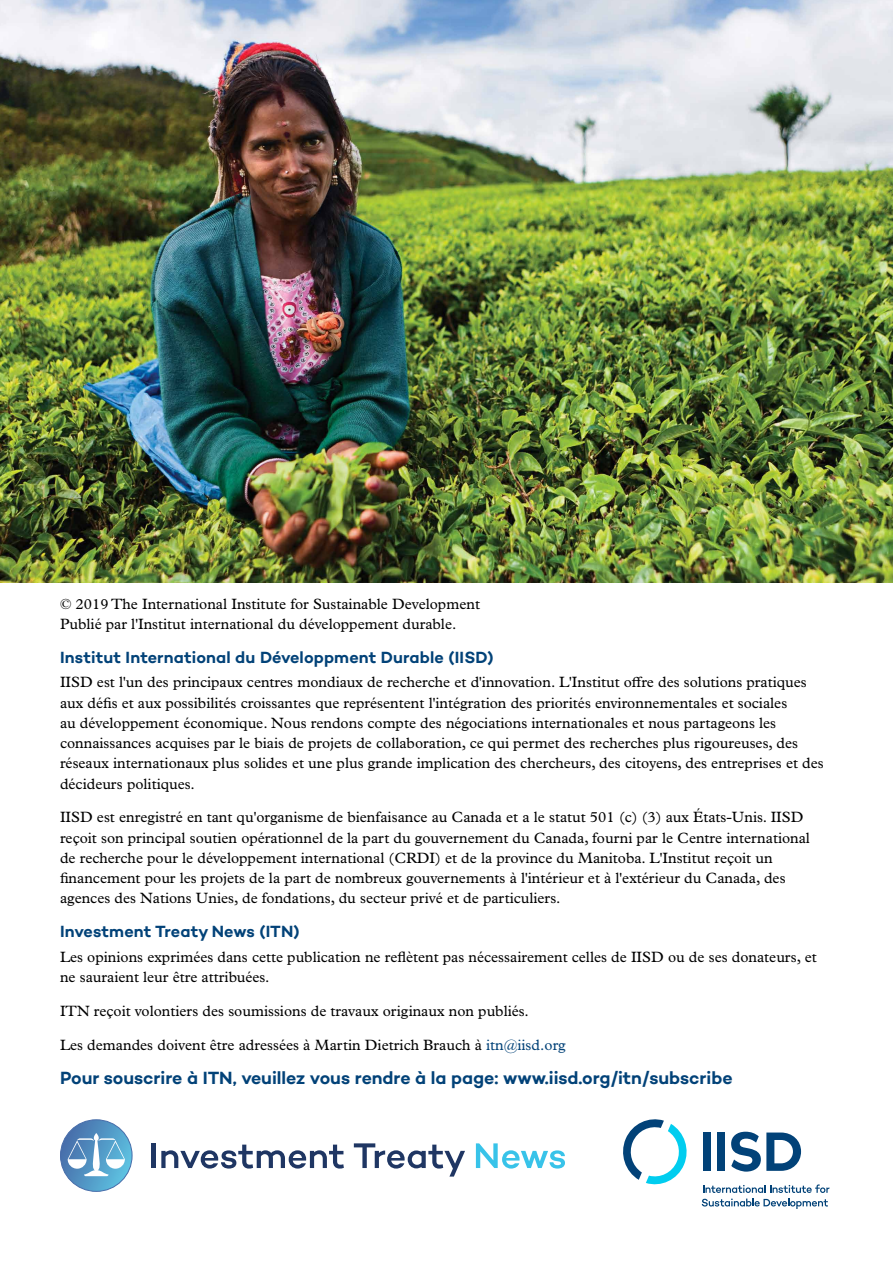
<style>
.page{position:relative;width:893px;height:1263px;background:#fff}
.page>*{position:absolute;margin:0;border:0;box-sizing:border-box;transform-origin:0 0}
.t1{font:600 18px "Campton";color:#024278}
.t2{font:600 16.5px "Campton";letter-spacing:.01em;color:#024278}
.t3{font:15px/20.2px "Plantin MT Pro";color:#000}
.s1{color:#024278}
</style>
<div class="page">
<img style="left:0;top:0;width:893px;height:583px">
<svg style="left:623px;top:1119px;width:64px;height:66px"></svg>
<svg style="left:702px;top:1184px;width:127px;height:25px"></svg>
<div style="left:703px;top:1132px;width:8px;height:39px;background:#024278"></div>
<div style="left:717px;top:1132px;width:8px;height:39px;background:#024278"></div>
<svg style="left:731px;top:1132px;width:70px;height:39px"></svg>
<svg style="left:60px;top:1120px;width:72px;height:71px;background:#5295c3"></svg>
<div style="left:60px;top:1119px;width:73px;height:73px;border:1px solid #476daa;border-radius:50%"></div>
<svg style="left:68px;top:1133px;width:57px;height:43px"></svg>
<hr style="left:152px;top:1143px;width:4px;height:25px;background:#1f3663">
<svg style="left:161px;top:1144px;width:183px;height:24px"></svg>
<svg style="left:354px;top:1143px;width:111px;height:33px"></svg>
<svg style="left:476px;top:1143px;width:89px;height:25px"></svg>
<p class="t3" style="left:60px;top:594px;width:421px">© 2019 The International Institute for Sustainable Development<br>Publié par l'Institut international du développement durable.</p>
<p class="t2" style="left:60px;top:647px;width:435px">Institut International du Développment Durable (IISD)</p>
<p class="t3" style="left:60px;top:672px;width:765px">IISD est l'un des principaux centres mondiaux de recherche et d'innovation. L'Institut offre des solutions pratiques aux défis et aux possibilités croissantes que représentent l'intégration des priorités environnementales et sociales<br>au développement économique. Nous rendons compte des négociations internationales et nous partageons les connaissances acquises par le biais de projets de collaboration, ce qui permet des recherches plus rigoureuses, des réseaux internationaux plus solides et une plus grande implication des chercheurs, des citoyens, des entreprises et des décideurs politiques.</p>
<p class="t3" style="left:60px;top:807px;width:751px">IISD est enregistré en tant qu'organisme de bienfaisance au Canada et a le statut 501 (c) (3) aux États-Unis. IISD reçoit son principal soutien opérationnel de la part du gouvernement du Canada, fourni par le Centre international de recherche pour le développement international (CRDI) et de la province du Manitoba. L'Institut reçoit un financement pour les projets de la part de nombreux gouvernements à l'intérieur et à l'extérieur du Canada, des agences des Nations Unies, de fondations, du secteur privé et de particuliers.</p>
<p class="t2" style="left:60px;top:921px;width:241px">Investment Treaty News (ITN)</p>
<p class="t3" style="left:60px;top:947px;width:758px">Les opinions exprimées dans cette publication ne reflètent pas nécessairement celles de IISD ou de ses donateurs, et ne sauraient leur être attribuées.</p>
<p class="t3" style="left:60px;top:1001px;width:470px">ITN reçoit volontiers des soumissions de travaux originaux non publiés.</p>
<p class="t3" style="left:60px;top:1034px;width:507px">Les demandes doivent être adressées à Martin Dietrich Brauch à <span class="s1">itn@iisd.org</span></p>
<p class="t1" style="left:60px;top:1066px;width:674px">Pour souscrire à ITN, veuillez vous rendre à la page: www.iisd.org/itn/subscribe</p>
</div>
